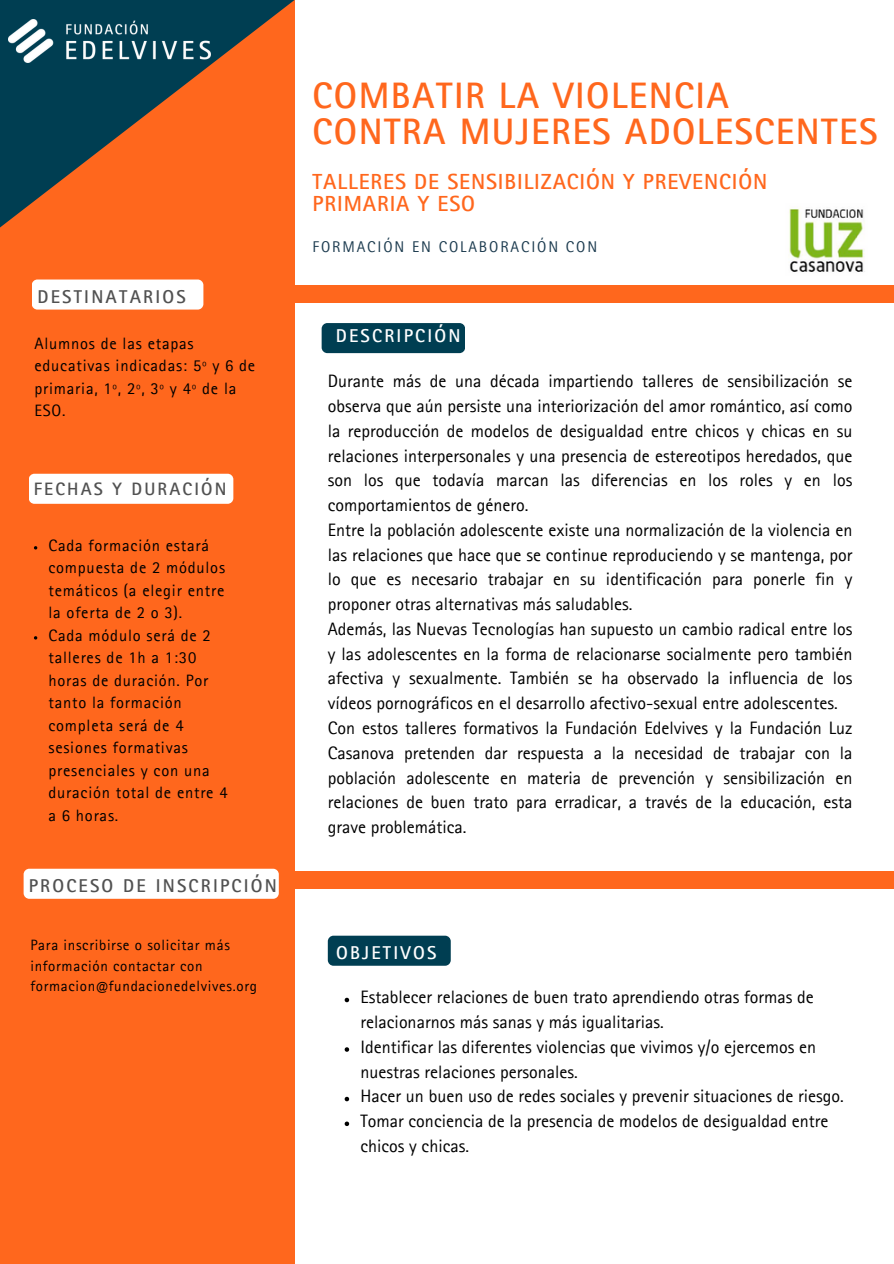
<style>
.page{position:relative;width:894px;height:1264px;background:#fff}
.page>*{position:absolute;margin:0;border:0;box-sizing:border-box;transform-origin:0 0}
.t1{font:700 36.9px/36px "Rotis Sans Serif Pro";letter-spacing:.04em;color:#ff671d}
.t2{font:700 21.9px/21.3px "Rotis Sans Serif Pro";letter-spacing:.04em;color:#ff671d}
.t3{font:700 18.6px "Rotis Sans Serif Pro";letter-spacing:.12em;color:#515151}
.t4{font:700 18.6px "Rotis Sans Serif Pro";letter-spacing:.12em;color:#fff}
.t5{font:18px/24.8px "Rotis Sans Serif Pro";color:#000}
.t6{font:700 18px "Rotis Sans Serif Pro";letter-spacing:.12em;color:#515151}
.t7{font:16.5px/22.5px "Rotis Sans Serif Pro";letter-spacing:.045em;color:#000}
.t8{font:15.6px "Rotis Sans Serif Pro";letter-spacing:.12em;color:#1c3b4f}
.t9{font:15px/20.2px "Rotis Sans Serif Pro";letter-spacing:.045em;color:#000}
</style>
<div class="page">
<div style="left:279px;top:286px;width:614px;height:16px;background:#ff671d"></div>
<div style="left:328px;top:935px;width:122px;height:30px;background:#003e52;border-radius:6px"></div>
<div style="left:0;top:0;width:295px;height:1263px;background:#ff671d"></div>
<div style="left:32px;top:279px;width:171px;height:30px;background:#fff;border-radius:6px"></div>
<div style="left:321px;top:323px;width:144px;height:30px;background:#003e52;border-radius:6px"></div>
<svg style="left:0;top:0;width:294px;height:228px"></svg>
<img style="left:8px;top:19px;width:203px;height:43px">
<div style="left:29px;top:474px;width:204px;height:30px;background:#fff;border-radius:6px"></div>
<div style="left:24px;top:868px;width:255px;height:30px;background:#fff;border-radius:6px"></div>
<div style="left:292px;top:871px;width:601px;height:17px;background:#ff671d"></div>
<img style="left:789px;top:208px;width:76px;height:64px">
<svg style="left:344px;top:997px;width:5px;height:5px"></svg>
<svg style="left:344px;top:1047px;width:5px;height:4px"></svg>
<svg style="left:344px;top:1096px;width:5px;height:5px"></svg>
<svg style="left:344px;top:1121px;width:5px;height:5px"></svg>
<p class="t3" style="left:38px;top:290px;width:150px">DESTINATARIOS</p>
<h3 class="t7" style="left:35px;top:334px;width:222px">Alumnos de las etapas educativas indicadas: 5º y 6 de primaria, 1º, 2º, 3º y 4º de la<br>ESO.</h3>
<p class="t6" style="left:34px;top:482px;width:194px">FECHAS Y DURACIÓN</p>
<h5 class="t7" style="left:48px;top:536px;width:178px">Cada formación estará compuesta de 2 módulos temáticos (a elegir entre la oferta de 2 o 3).</h5>
<p class="t7" style="left:48px;top:626px;width:181px">Cada módulo será de 2 talleres de 1h a 1:30 horas de duración. Por tanto la formación completa será de 4 sesiones formativas presenciales y con una duración total de entre 4 a 6 horas.</p>
<h1 class="t3" style="left:29px;top:878px;width:249px">PROCESO DE INSCRIPCIÓN</h1>
<p class="t9" style="left:30px;top:937px;width:228px">Para inscribirse o solicitar más información contactar con formacion@fundacionedelvives.org</p>
<h3 class="t1" style="left:312px;top:83px;width:566px">COMBATIR LA VIOLENCIA<br>CONTRA MUJERES ADOLESCENTES</h3>
<p class="t2" style="left:312px;top:174px;width:456px">TALLERES DE SENSIBILIZACIÓN Y PREVENCIÓN<br>PRIMARIA Y ESO</p>
<p class="t8" style="left:312px;top:241px;width:286px">FORMACIÓN EN COLABORACIÓN CON</p>
<h3 class="t4" style="left:335px;top:329px;width:126px">DESCRIPCIÓN</h3>
<p class="t5" style="left:328px;top:371px;width:526px">Durante más de una década impartiendo talleres de sensibilización se observa que aún persiste una interiorización del amor romántico, así como la reproducción de modelos de desigualdad entre chicos y chicas en su relaciones interpersonales y una presencia de estereotipos heredados, que son los que todavía marcan las diferencias en los roles y en los comportamientos de género.<br>Entre la población adolescente existe una normalización de la violencia en las relaciones que hace que se continue reproduciendo y se mantenga, por lo que es necesario trabajar en su identificación para ponerle fin y proponer otras alternativas más saludables.<br>Además, las Nuevas Tecnologías han supuesto un cambio radical entre los y las adolescentes en la forma de relacionarse socialmente pero también afectiva y sexualmente. También se ha observado la influencia de los vídeos pornográficos en el desarrollo afectivo-sexual entre adolescentes.<br>Con estos talleres formativos la Fundación Edelvives y la Fundación Luz Casanova pretenden dar respuesta a la necesidad de trabajar con la población adolescente en materia de prevención y sensibilización en relaciones de buen trato para erradicar, a través de la educación, esta grave problemática.</p>
<h2 class="t4" style="left:336px;top:945px;width:102px">OBJETIVOS</h2>
<h3 class="t5" style="left:360px;top:987px;width:454px">Establecer relaciones de buen trato aprendiendo otras formas de relacionarnos más sanas y más igualitarias.</h3>
<h4 class="t5" style="left:360px;top:1037px;width:457px">Identificar las diferentes violencias que vivimos y/o ejercemos en nuestras relaciones personales.</h4>
<p class="t5" style="left:360px;top:1086px;width:484px">Hacer un buen uso de redes sociales y prevenir situaciones de riesgo.</p>
<h3 class="t5" style="left:360px;top:1111px;width:469px">Tomar conciencia de la presencia de modelos de desigualdad entre chicos y chicas.</h3>
</div>
